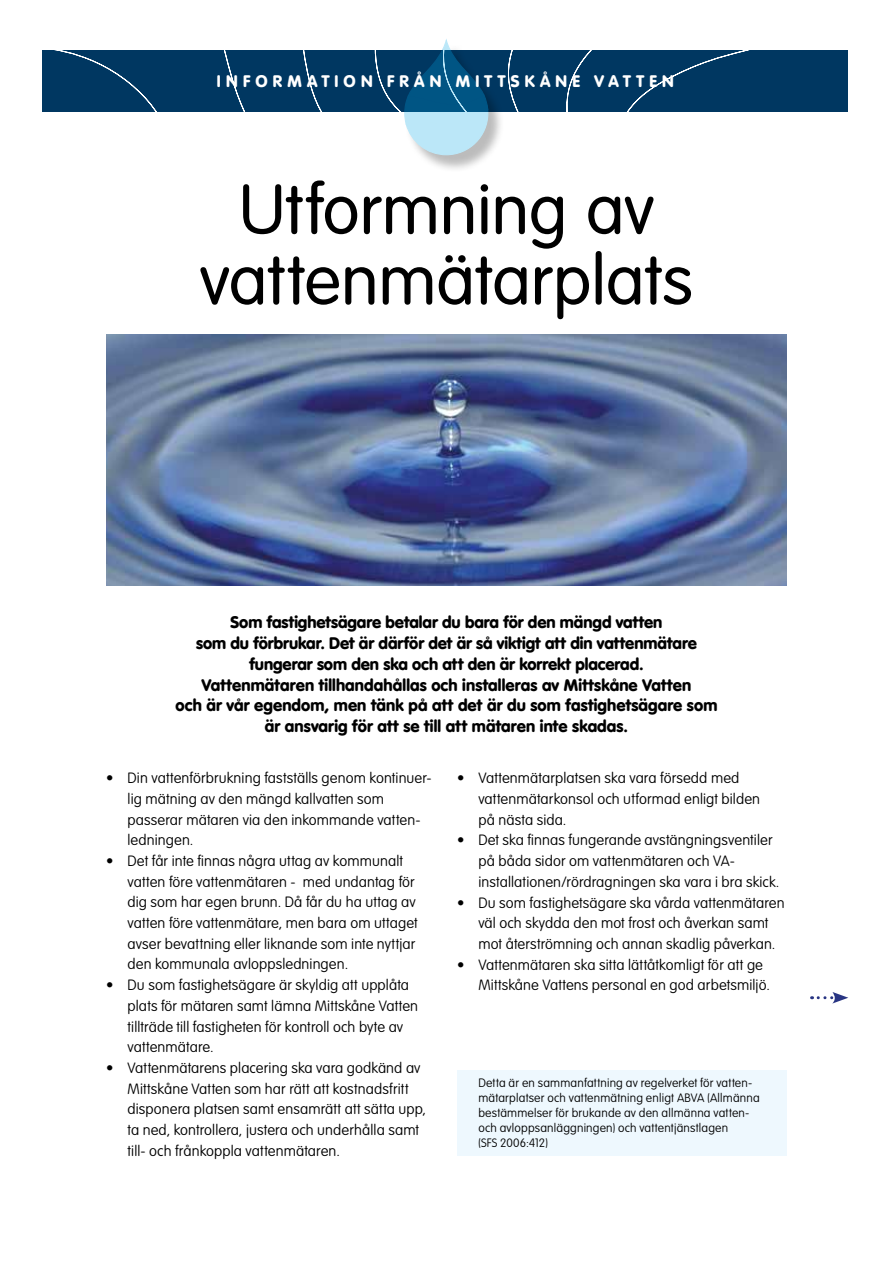
<style>
.page{position:relative;width:893px;height:1263px;background:#fff}
.page>*{position:absolute;margin:0;border:0;box-sizing:border-box;transform-origin:0 0}
.t1{font:300 69px/70.5px "VAG Rounded";letter-spacing:.005em;color:#000;text-align:center}
.t2{font:900 16.5px/20.7px "VAG Rounded";letter-spacing:.005em;color:#000;text-align:center}
.t3{font:900 16.5px "VAG Rounded";letter-spacing:.315em;color:#fff}
.t4{font:100 14.7px/20.7px "VAG Rounded";letter-spacing:.01em;color:#000}
.t5{font:100 12px/15px "VAG Rounded";letter-spacing:.015em;color:#000}
</style>
<div class="page">
<div style="left:43px;top:50px;width:805px;height:61px;background:#003761"></div>
<svg style="left:422px;top:50px;width:82px;height:119px"></svg>
<svg style="left:404px;top:39px;width:84px;height:116px;background:#6195b2"></svg>
<div style="left:457px;top:1070px;width:330px;height:85px;background:#eef8fe"></div>
<img style="left:106px;top:335px;width:681px;height:251px">
<svg style="left:812px;top:992px;width:36px;height:11px"></svg>
<p class="t3" style="left:217px;top:71px;width:458px">INFORMATION FRÅN MITTSKÅNE VATTEN</p>
<h1 class="t1" style="left:200px;top:174px;width:494px">Utformning av vattenmätarplats</h1>
<p class="t2" style="left:176px;top:612px;width:543px">Som fastighetsägare betalar du bara för den mängd vatten<br>som du förbrukar. Det är därför det är så viktigt att din vattenmätare fungerar som den ska och att den är korrekt placerad.<br>Vattenmätaren tillhandahållas och installeras av Mittskåne Vatten<br>och är vår egendom, men tänk på att det är du som fastighetsägare som är ansvarig för att se till att mätaren inte skadas.</p>
<p class="t4" style="left:128px;top:768px;width:306px;text-indent:-21px">• Din vattenförbrukning fastställs genom kontinuer&shy;lig mätning av den mängd kallvatten som passerar mätaren via den inkommande vatten&shy;ledningen.</p>
<p class="t4" style="left:128px;top:850px;width:292px;text-indent:-21px">• Det får inte finnas några uttag av kommunalt vatten före vattenmätaren - med undantag för dig som har egen brunn. Då får du ha uttag av vatten före vattenmätare, men bara om uttaget avser bevattning eller liknande som inte nyttjar den kommunala avloppsledningen.</p>
<p class="t4" style="left:128px;top:975px;width:292px;text-indent:-21px">• Du som fastighetsägare är skyldig att upplåta plats för mätaren samt lämna Mittskåne Vatten tillträde till fastigheten för kontroll och byte av vattenmätare.</p>
<p class="t4" style="left:128px;top:1057px;width:300px;text-indent:-21px">• Vattenmätarens placering ska vara godkänd av Mittskåne Vatten som har rätt att kostnadsfritt disponera platsen samt ensamrätt att sätta upp, ta ned, kontrollera, justera och underhålla samt till- och frånkoppla vattenmätaren.</p>
<p class="t4" style="left:478px;top:768px;width:283px;text-indent:-21px">• Vattenmätarplatsen ska vara försedd med vattenmätarkonsol och utformad enligt bilden på nästa sida.</p>
<p class="t4" style="left:478px;top:830px;width:302px;text-indent:-21px">• Det ska finnas fungerande avstängningsventiler på båda sidor om vattenmätaren och VA&shy;installationen/rördragningen ska vara i bra skick.</p>
<p class="t4" style="left:478px;top:892px;width:308px;text-indent:-21px">• Du som fastighetsägare ska vårda vattenmätaren väl och skydda den mot frost och åverkan samt mot återströmning och annan skadlig påverkan.</p>
<p class="t4" style="left:478px;top:954px;width:293px;text-indent:-21px">• Vattenmätaren ska sitta lättåtkomligt för att ge<br>Mittskåne Vattens personal en god arbetsmiljö.</p>
<p class="t5" style="left:478px;top:1076px;width:283px">Detta är en sammanfattning av regelverket för vatten&shy;mätarplatser och vattenmätning enligt ABVA (Allmänna bestämmelser för brukande av den allmänna vatten&shy;och avloppsanläggningen) och vattentjänstlagen<br>(SFS 2006:412)</p>
</div>
